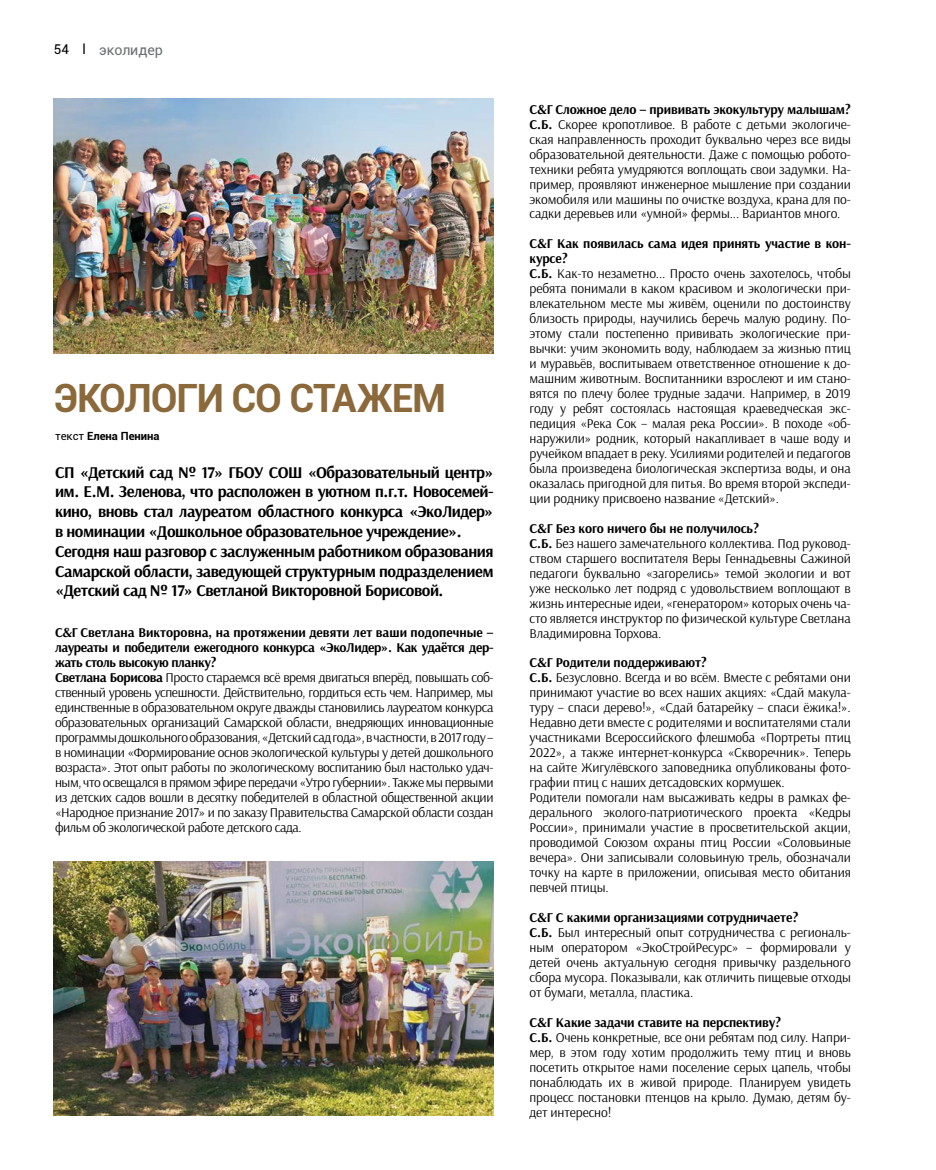
<style>
.page{position:relative;width:936px;height:1170px;background:#fff}
.page>*{position:absolute;margin:0;border:0;box-sizing:border-box;transform-origin:0 0}
.t1{font:700 39px "Roboto";letter-spacing:-.03em;color:#8b693a}
.t2{font:700 16.5px/19.8px "Arsenal";letter-spacing:-.03em;color:#000}
.t3{font:14.25px "Roboto";color:#6c6f71}
.t4{font:13.5px/15px "Arsenal";letter-spacing:-.01em;color:#000}
.t5{font:13.5px/15px "Arsenal";letter-spacing:-.03em;color:#000}
.t6{font:700 11.25px "Roboto";color:#000}
.s1{font-size:13.5px;color:#000}
.s2{font-weight:400}
.s3{font-weight:700}
.s4{font-family:"AG Opus C";font-weight:700}
</style>
<div class="page">
<img style="left:54px;top:98px;width:439px;height:255px">
<img style="left:54px;top:861px;width:439px;height:254px">
<p class="t3" style="left:54px;top:40px;width:110px"><span class="s1">54 l</span> эколидер</p>
<h1 class="t1" style="left:54px;top:371px;width:394px">ЭКОЛОГИ СО СТАЖЕМ</h1>
<p class="t6" style="left:55px;top:428px;width:106px"><span class="s2">текст</span> Елена Пенина</p>
<p class="t2" style="left:55px;top:462px;width:440px">СП «Детский сад № 17» ГБОУ СОШ «Образовательный центр» им. Е.М. Зеленова, что расположен в уютном п.г.т. Новосемей&shy;кино, вновь стал лауреатом областного конкурса «ЭкоЛидер» в номинации «Дошкольное образовательное учреждение».<br>Сегодня наш разговор с заслуженным работником образования Самарской области, заведующей структурным подразделением «Детский сад № 17» Светланой Викторовной Борисовой.</p>
<p class="t5" style="left:55px;top:625px;width:440px"><span class="s3">С</span><span class="s4">&amp;</span><span class="s3">Г Светлана Викторовна, на протяжении девяти лет ваши подопечные – лауреаты и победители ежегодного конкурса «ЭкоЛидер». Как удаётся дер&shy;жать столь высокую планку?<br>Светлана Борисова</span> Просто стараемся всё время двигаться вперёд, повышать соб&shy;ственный уровень успешности. Действительно, гордиться есть чем. Например, мы единственные в образовательном округе дважды становились лауреатом конкурса образовательных организаций Самарской области, внедряющих инновационные программы дошкольного образования, «Детский сад года», в частности, в 2017 году – в номинации «Формирование основ экологической культуры у детей дошкольного возраста». Этот опыт работы по экологическому воспитанию был настолько удач&shy;ным, что освещался в прямом эфире передачи «Утро губернии». Также мы первыми из детских садов вошли в десятку победителей в областной общественной акции «Народное признание 2017» и по заказу Правительства Самарской области создан фильм об экологической работе детского сада.</p>
<p class="t4" style="left:529px;top:102px;width:323px;text-align:justify"><span class="s3">С</span><span class="s4">&amp;</span><span class="s3">Г Сложное дело – прививать экокультуру малышам?<br>С.Б.</span> Скорее кропотливое. В работе с детьми экологиче&shy;ская направленность проходит буквально через все виды образовательной деятельности. Даже с помощью робото&shy;техники ребята умудряются воплощать свои задумки. На&shy;пример, проявляют инженерное мышление при создании экомобиля или машины по очистке воздуха, крана для по&shy;садки деревьев или «умной» фермы... Вариантов много.</p>
<p class="t4" style="left:529px;top:236px;width:323px"><span class="s3">С</span><span class="s4">&amp;</span><span class="s3">Г Как появилась сама идея принять участие в кон&shy;курсе?<br>С.Б.</span> Как-то незаметно... Просто очень захотелось, чтобы ребята понимали в каком красивом и экологически при&shy;влекательном месте мы живём, оценили по достоинству близость природы, научились беречь малую родину. По&shy;этому стали постепенно прививать экологические при&shy;вычки: учим экономить воду, наблюдаем за жизнью птиц и муравьёв, воспитываем ответственное отношение к до&shy;машним животным. Воспитанники взрослеют и им стано&shy;вятся по плечу более трудные задачи. Например, в 2019 году у ребят состоялась настоящая краеведческая экс&shy;педиция «Река Сок – малая река России». В походе «об&shy;наружили» родник, который накапливает в чаше воду и ручейком впадает в реку. Усилиями родителей и педагогов была произведена биологическая экспертиза воды, и она оказалась пригодной для питья. Во время второй экспеди&shy;ции роднику присвоено название «Детский».</p>
<p class="t4" style="left:529px;top:521px;width:323px"><span class="s3">С</span><span class="s4">&amp;</span><span class="s3">Г Без кого ничего бы не получилось?<br>С.Б.</span> Без нашего замечательного коллектива. Под руковод&shy;ством старшего воспитателя Веры Геннадьевны Сажиной педагоги буквально «загорелись» темой экологии и вот уже несколько лет подряд с удовольствием воплощают в жизнь интересные идеи, «генератором» которых очень ча&shy;сто является инструктор по физической культуре Светлана Владимировна Торхова.</p>
<p class="t4" style="left:529px;top:655px;width:323px"><span class="s3">С</span><span class="s4">&amp;</span><span class="s3">Г Родители поддерживают?<br>С.Б.</span> Безусловно. Всегда и во всём. Вместе с ребятами они принимают участие во всех наших акциях: «Сдай макула&shy;туру – спаси дерево!», «Сдай батарейку – спаси ёжика!».<br>Недавно дети вместе с родителями и воспитателями стали участниками Всероссийского флешмоба «Портреты птиц 2022», а также интернет-конкурса «Скворечник». Теперь на сайте Жигулёвского заповедника опубликованы фото&shy;графии птиц с наших детсадовских кормушек.<br>Родители помогали нам высаживать кедры в рамках фе&shy;дерального эколого-патриотического проекта «Кедры России», принимали участие в просветительской акции, проводимой Союзом охраны птиц России «Соловьиные вечера». Они записывали соловьиную трель, обозначали точку на карте в приложении, описывая место обитания певчей птицы.</p>
<p class="t4" style="left:529px;top:909px;width:323px"><span class="s3">С</span><span class="s4">&amp;</span><span class="s3">Г С какими организациями сотрудничаете?<br>С.Б.</span> Был интересный опыт сотрудничества с региональ&shy;ным оператором «ЭкоСтройРесурс» – формировали у детей очень актуальную сегодня привычку раздельного сбора мусора. Показывали, как отличить пищевые отходы от бумаги, металла, пластика.</p>
<p class="t4" style="left:529px;top:1014px;width:323px"><span class="s3">С</span><span class="s4">&amp;</span><span class="s3">Г Какие задачи ставите на перспективу?<br>С.Б.</span> Очень конкретные, все они ребятам под силу. Напри&shy;мер, в этом году хотим продолжить тему птиц и вновь посетить открытое нами поселение серых цапель, чтобы понаблюдать их в живой природе. Планируем увидеть процесс постановки птенцов на крыло. Думаю, детям бу&shy;дет интересно!</p>
</div>
